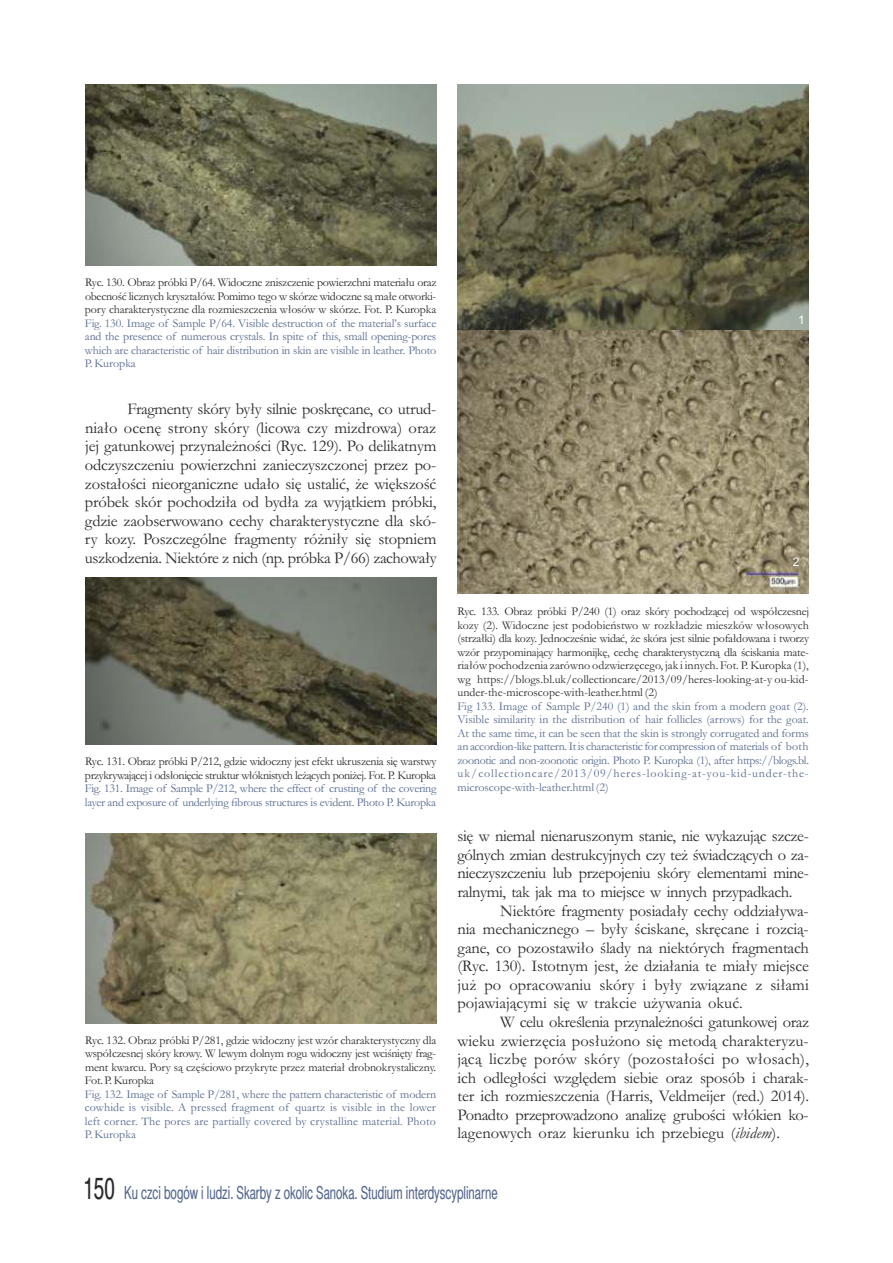
<style>
.page{position:relative;width:893px;height:1263px;background:#fff}
.page>*{position:absolute;margin:0;border:0;box-sizing:border-box;transform-origin:0 0}
.t1{font:18px "Switzer Cnd EFN";color:#56698f;scale:.79 1}
.t2{font:16.5px/18.6px "Garamond";letter-spacing:-.015em;color:#2b2a29;text-align:justify}
.t3{font:16.5px "Garamond";letter-spacing:.015em;color:#2b2a29}
.t4{font:12px/13.5px "Garamond";letter-spacing:-.015em;color:#56698f;text-align:justify}
.t5{font:12px/13.5px "Garamond";letter-spacing:-.015em;color:#2b2a29;text-align:justify}
.t6{font:12px/13.5px "Garamond";letter-spacing:-.035em;color:#2b2a29}
.t7{font:12px "Arial";color:#fefefe}
.s1{font-style:italic}
.s2{font-size:30px;color:#2b2a29}
</style>
<div class="page">
<img style="left:85px;top:84px;width:351px;height:182px">
<img style="left:85px;top:578px;width:351px;height:166px">
<img style="left:85px;top:834px;width:351px;height:190px">
<img style="left:458px;top:84px;width:351px;height:510px">
<p class="t5" style="left:85px;top:277px;width:353px">Ryc. 130. Obraz próbki P/64. Widoczne zniszczenie powierzchni materiału oraz obecność licznych kryształów. Pomimo tego w skórze widoczne są małe otworki&shy;pory charakterystyczne dla rozmieszczenia włosów w skórze. Fot. P. Kuropka</p>
<p class="t4" style="left:85px;top:317px;width:353px">Fig. 130. Image of Sample P/64. Visible destruction of the material’s surface and the presence of numerous crystals. In spite of this, small opening-pores which are characteristic of hair distribution in skin are visible in leather. Photo P. Kuropka</p>
<p class="t2" style="left:85px;top:402px;width:353px;text-indent:43px">Fragmenty skóry były silnie poskręcane, co utrud&shy;niało ocenę strony skóry (licowa czy mizdrowa) oraz jej gatunkowej przynależności (Ryc. 129). Po delikatnym odczyszczeniu powierzchni zanieczyszczonej przez po&shy;zostałości nieorganiczne udało się ustalić, że większość próbek skór pochodziła od bydła za wyjątkiem próbki, gdzie zaobserwowano cechy charakterystyczne dla skó&shy;ry kozy. Poszczególne fragmenty różniły się stopniem uszkodzenia. Niektóre z nich (np. próbka P/66) zachowały</p>
<p class="t6" style="left:85px;top:756px;width:353px">Ryc. 131. Obraz próbki P/212, gdzie widoczny jest efekt ukruszenia się warstwy przykrywającej i odsłonięcie struktur włóknistych leżących poniżej. Fot. P. Kuropka</p>
<p class="t4" style="left:85px;top:783px;width:353px">Fig. 131. Image of Sample P/212, where the effect of crusting of the covering layer and exposure of underlying fibrous structures is evident. Photo P. Kuropka</p>
<p class="t5" style="left:85px;top:1035px;width:353px">Ryc. 132. Obraz próbki P/281, gdzie widoczny jest wzór charakterystyczny dla współczesnej skóry krowy. W lewym dolnym rogu widoczny jest wciśnięty frag&shy;ment kwarcu. Pory są częściowo przykryte przez materiał drobnokrystaliczny.<br>Fot.P.Kuropka</p>
<p class="t4" style="left:85px;top:1089px;width:353px">Fig. 132. Image of Sample P/281, where the pattern characteristic of modern cowhide is visible. A pressed fragment of quartz is visible in the lower left corner. The pores are partially covered by crystalline material. Photo P. Kuropka</p>
<p class="t7" style="left:798px;top:315px;width:8px">1</p>
<p class="t7" style="left:793px;top:557px;width:8px">2</p>
<p class="t5" style="left:457px;top:606px;width:353px">Ryc. 133. Obraz próbki P/240 (1) oraz skóry pochodzącej od współczesnej kozy (2). Widoczne jest podobieństwo w rozkładzie mieszków włosowych (strzałki) dla kozy. Jednocześnie widać, że skóra jest silnie pofałdowana i tworzy wzór przypominający harmonijkę, cechę charakterystyczną dla ściskania mate&shy;riałów pochodzenia zarówno odzwierzęcego, jak i innych. Fot. P. Kuropka (1), wg https://blogs.bl.uk/collectioncare/2013/09/heres-looking-at-y ou-kid&shy;under-the-microscope-with-leather.html (2)</p>
<p class="t4" style="left:457px;top:700px;width:353px">Fig 133. Image of Sample P/240 (1) and the skin from a modern goat (2).<br>Visible similarity in the distribution of hair follicles (arrows) for the goat.<br>At the same time, it can be seen that the skin is strongly corrugated and forms an accordion-like pattern.Itis characteristic for compression of materials of both zoonotic and non-zoonotic origin. Photo P. Kuropka (1), after https://blogs.bl. uk/collectioncare/2013/09/heres-looking-at-you-kid-under-the&shy;microscope-with-leather.html (2)</p>
<p class="t2" style="left:458px;top:829px;width:353px">się w niemal nienaruszonym stanie, nie wykazując szcze-</p>
<p class="t2" style="left:458px;top:847px;width:353px">gólnych zmian destrukcyjnych czy też świadczących o za-</p>
<p class="t2" style="left:458px;top:866px;width:353px">nieczyszczeniu lub przepojeniu skóry elementami mine-</p>
<p class="t2" style="left:457px;top:884px;width:336px">ralnymi, tak jak ma to miejsce w innych przypadkach.</p>
<p class="t2" style="left:500px;top:903px;width:310px">Niektóre fragmenty posiadały cechy oddziaływa-</p>
<p class="t2" style="left:457px;top:922px;width:353px">nia mechanicznego – były ściskane, skręcane i rozcią-</p>
<p class="t2" style="left:457px;top:940px;width:353px">gane, co pozostawiło ślady na niektórych fragmentach</p>
<p class="t2" style="left:457px;top:959px;width:353px">(Ryc. 130). Istotnym jest, że działania te miały miejsce</p>
<p class="t2" style="left:457px;top:977px;width:353px">już po opracowaniu skóry i były związane z siłami</p>
<p class="t2" style="left:457px;top:996px;width:287px">pojawiającymi się w trakcie używania okuć.</p>
<p class="t2" style="left:500px;top:1014px;width:311px">W celu określenia przynależności gatunkowej oraz</p>
<p class="t2" style="left:457px;top:1033px;width:353px">wieku zwierzęcia posłużono się metodą charakteryzu-</p>
<p class="t3" style="left:457px;top:1053px;width:353px">jącą liczbę porów skóry (pozostałości po włosach),</p>
<p class="t2" style="left:457px;top:1070px;width:353px">ich odległości względem siebie oraz sposób i charak-</p>
<p class="t2" style="left:457px;top:1089px;width:353px">ter ich rozmieszczenia (Harris, Veldmeijer (red.) 2014).</p>
<p class="t2" style="left:457px;top:1107px;width:353px">Ponadto przeprowadzono analizę grubości włókien ko-</p>
<p class="t2" style="left:457px;top:1126px;width:324px">lagenowych oraz kierunku ich przebiegu (<span class="s1">ibidem</span>).</p>
<p class="t1" style="left:83px;top:1186px;width:526px"><span class="s2">150</span> Ku czci bogów i ludzi. Skarby z okolic Sanoka. Studium interdyscyplinarne</p>
</div>
